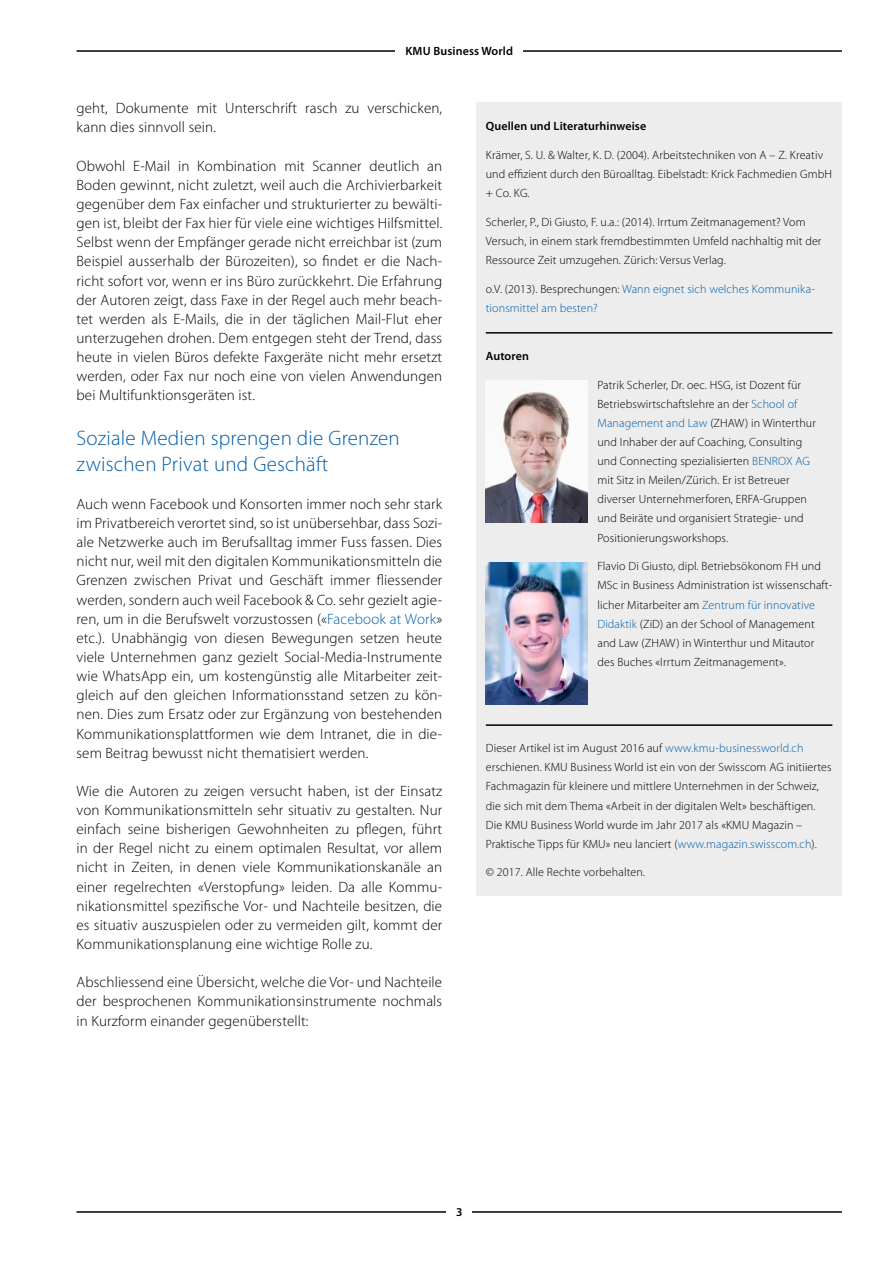
<style>
.page{position:relative;width:893px;height:1263px;background:#fff}
.page>*{position:absolute;margin:0;border:0;box-sizing:border-box;transform-origin:0 0}
.t1{font:300 21px/25.5px "Myriad Pro";letter-spacing:.01em;color:#005da9}
.t2{font:300 15px/19.2px "Myriad Pro";letter-spacing:.01em;color:#000;text-align:justify}
.t3{font:300 12px/19.2px "Myriad Pro";letter-spacing:.01em;color:#000}
.t4{font:300 12px/19.2px "Myriad Pro";letter-spacing:.01em;color:#005da9}
.t5{font:600 12px "Myriad Pro";letter-spacing:.01em;color:#000}
.s1{color:#005da9}
.s2{color:#000}
</style>
<div class="page">
<hr style="left:77px;top:1211px;width:765px;height:2px;background:#000">
<hr style="left:77px;top:50px;width:765px;height:2px;background:#000">
<div style="left:395px;top:46px;width:128px;height:9px;background:#fff"></div>
<div style="left:446px;top:1206px;width:26px;height:9px;background:#fff"></div>
<div style="left:476px;top:102px;width:366px;height:794px;background:#ededed"></div>
<hr style="left:486px;top:332px;width:346px;height:2px;background:#000">
<img style="left:486px;top:380px;width:102px;height:142px">
<img style="left:486px;top:562px;width:102px;height:142px">
<hr style="left:486px;top:724px;width:346px;height:2px;background:#000">
<p class="t5" style="left:406px;top:44px;width:109px">KMU Business World</p>
<p class="t2" style="left:77px;top:99px;width:367px">geht, Dokumente mit Unterschrift rasch zu verschicken, kann dies sinnvoll sein.</p>
<p class="t2" style="left:77px;top:156px;width:367px">Obwohl E-Mail in Kombination mit Scanner deutlich an Boden gewinnt, nicht zuletzt, weil auch die Archivierbarkeit gegenüber dem Fax einfacher und strukturierter zu bewälti&shy;gen ist, bleibt der Fax hier für viele eine wichtiges Hilfsmittel.<br>Selbst wenn der Empfänger gerade nicht erreichbar ist (zum Beispiel ausserhalb der Bürozeiten), so findet er die Nach&shy;richt sofort vor, wenn er ins Büro zurückkehrt. Die Erfahrung der Autoren zeigt, dass Faxe in der Regel auch mehr beach&shy;tet werden als E-Mails, die in der täglichen Mail-Flut eher unterzugehen drohen. Dem entgegen steht der Trend, dass heute in vielen Büros defekte Faxgeräte nicht mehr ersetzt werden, oder Fax nur noch eine von vielen Anwendungen bei Multifunktionsgeräten ist.</p>
<h1 class="t1" style="left:77px;top:426px;width:325px">Soziale Medien sprengen die Grenzen zwischen Privat und Geschäft</h1>
<p class="t2" style="left:77px;top:494px;width:367px">Auch wenn Facebook und Konsorten immer noch sehr stark im Privatbereich verortet sind, so ist unübersehbar, dass Sozi&shy;ale Netzwerke auch im Berufsalltag immer Fuss fassen. Dies nicht nur, weil mit den digitalen Kommunikationsmitteln die Grenzen zwischen Privat und Geschäft immer fliessender werden, sondern auch weil Facebook &amp; Co. sehr gezielt agie&shy;ren, um in die Berufswelt vorzustossen («<span class="s1">Facebook at Work</span>» etc.). Unabhängig von diesen Bewegungen setzen heute viele Unternehmen ganz gezielt Social-Media-Instrumente wie WhatsApp ein, um kostengünstig alle Mitarbeiter zeit&shy;gleich auf den gleichen Informationsstand setzen zu kön&shy;nen. Dies zum Ersatz oder zur Ergänzung von bestehenden Kommunikationsplattformen wie dem Intranet, die in die&shy;sem Beitrag bewusst nicht thematisiert werden.</p>
<p class="t2" style="left:77px;top:781px;width:367px">Wie die Autoren zu zeigen versucht haben, ist der Einsatz von Kommunikationsmitteln sehr situativ zu gestalten. Nur einfach seine bisherigen Gewohnheiten zu pflegen, führt in der Regel nicht zu einem optimalen Resultat, vor allem nicht in Zeiten, in denen viele Kommunikationskanäle an einer regelrechten «Verstopfung» leiden. Da alle Kommu&shy;nikationsmittel spezifische Vor- und Nachteile besitzen, die es situativ auszuspielen oder zu vermeiden gilt, kommt der Kommunikationsplanung eine wichtige Rolle zu.</p>
<p class="t2" style="left:77px;top:973px;width:367px">Abschliessend eine Übersicht, welche die Vor- und Nachteile der besprochenen Kommunikationsinstrumente nochmals in Kurzform einander gegenüberstellt:</p>
<p class="t5" style="left:486px;top:120px;width:162px">Quellen und Literaturhinweise</p>
<p class="t3" style="left:486px;top:145px;width:348px">Krämer, S. U. &amp; Walter, K. D. (2004). Arbeitstechniken von A – Z. Kreativ und effizient durch den Büroalltag. Eibelstadt: Krick Fachmedien GmbH + Co. KG.</p>
<p class="t3" style="left:486px;top:212px;width:337px">Scherler, P., Di Giusto, F. u.a.: (2014). Irrtum Zeitmanagement? Vom<br>Versuch, in einem stark fremdbestimmten Umfeld nachhaltig mit der<br>Ressource Zeit umzugehen. Zürich: Versus Verlag.</p>
<p class="t4" style="left:486px;top:279px;width:331px"><span class="s2">o.V. (2013). Besprechungen:</span> Wann eignet sich welches Kommunika&shy;tionsmittel am besten?</p>
<p class="t5" style="left:486px;top:349px;width:45px">Autoren</p>
<p class="t3" style="left:597px;top:375px;width:220px">Patrik Scherler, Dr. oec. HSG, ist Dozent für Betriebswirtschaftslehre an der <span class="s1">School of Management and Law</span> (ZHAW) in Winterthur und Inhaber der auf Coaching, Consulting und Connecting spezialisierten <span class="s1">BENROX AG </span>mit Sitz in Meilen/Zürich. Er ist Betreuer diverser Unternehmerforen, ERFA-Gruppen und Beiräte und organisiert Strategie- und Positionierungsworkshops.</p>
<p class="t3" style="left:597px;top:557px;width:236px">Flavio Di Giusto, dipl. Betriebsökonom FH und MSc in Business Administration ist wissenschaft&shy;licher Mitarbeiter am <span class="s1">Zentrum für innovative Didaktik</span> (ZiD) an der School of Management and Law (ZHAW) in Winterthur und Mitautor des Buches «Irrtum Zeitmanagement».</p>
<p class="t3" style="left:486px;top:739px;width:347px">Dieser Artikel ist im August 2016 auf <span class="s1">www.kmu-businessworld.ch </span>erschienen. KMU Business World ist ein von der Swisscom AG initiiertes Fachmagazin für kleinere und mittlere Unternehmen in der Schweiz, die sich mit dem Thema «Arbeit in der digitalen Welt» beschäftigen.<br>Die KMU Business World wurde im Jahr 2017 als «KMU Magazin – Praktische Tipps für KMU» neu lanciert (<span class="s1">www.magazin.swisscom.ch</span>).</p>
<p class="t3" style="left:486px;top:863px;width:161px">© 2017. Alle Rechte vorbehalten.</p>
<p class="t5" style="left:456px;top:1205px;width:8px">3</p>
</div>
